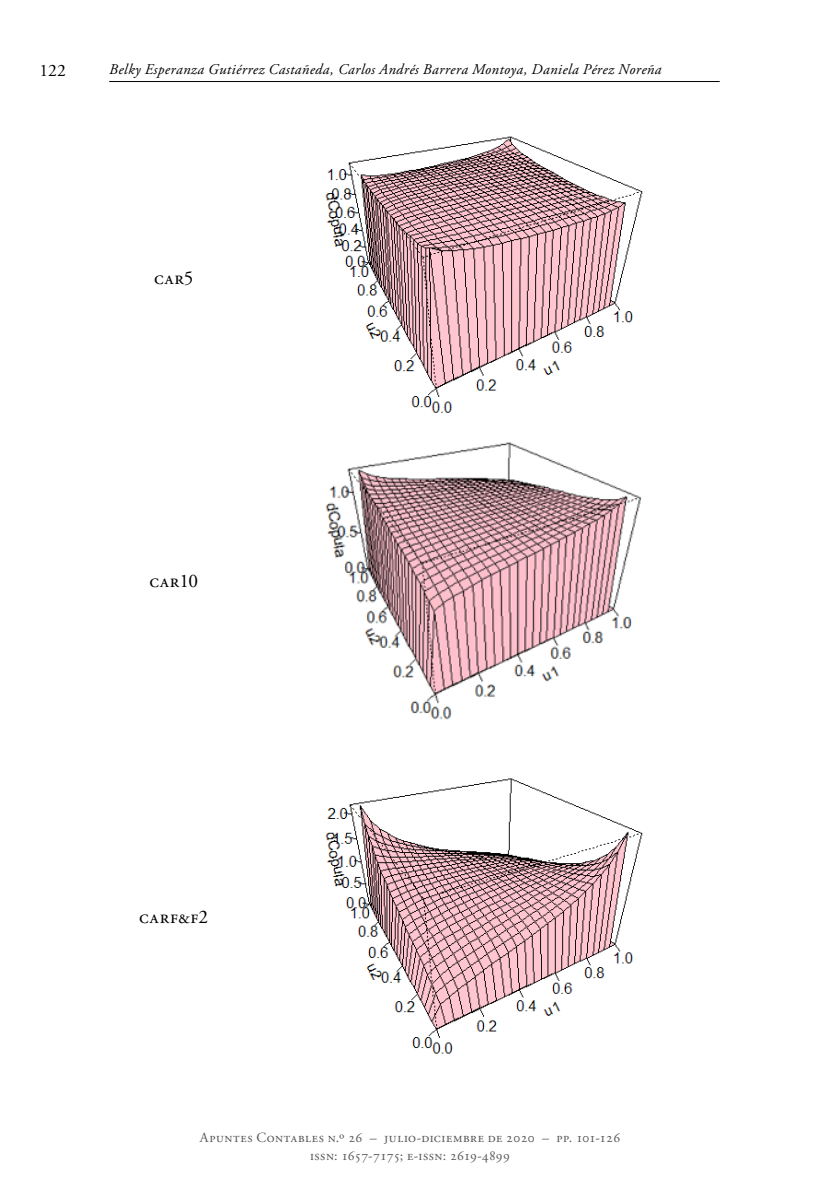
<style>
.page{position:relative;width:819px;height:1191px;background:#fff}
.page>*{position:absolute;margin:0;border:0;box-sizing:border-box;transform-origin:0 0}
.Body_sin{font:19.25px "Adobe Garamond Pro";letter-spacing:.05em;color:#000}
.t1{font:17.5px "Adobe Garamond Pro";color:#000}
.t2{font:italic 14.88px "Adobe Garamond Pro";letter-spacing:.03em;color:#000}
.t3{font:14px/17.5px "Adobe Garamond Pro";letter-spacing:.025em;color:#58595b;text-align:center}
</style>
<div class="page">
<hr style="left:109px;top:81px;width:610px;height:1px;background:#000">
<img style="left:325px;top:136px;width:317px;height:277px">
<img style="left:325px;top:442px;width:316px;height:278px">
<img style="left:325px;top:778px;width:317px;height:276px">
<p class="t1" style="left:39px;top:59px;width:28px">122</p>
<p class="t2" style="left:109px;top:60px;width:553px">Belky Esperanza Gutiérrez Castañeda, Carlos Andrés Barrera Montoya, Daniela Pérez Noreña</p>
<p class="Body_sin" style="left:154px;top:266px;width:41px">CAR5</p>
<p class="Body_sin" style="left:149px;top:569px;width:50px">CAR10</p>
<p class="Body_sin" style="left:139px;top:905px;width:70px">CARF&amp;F2</p>
<p class="t3" style="left:200px;top:1129px;width:422px">Apuntes Contables n.º 26 – julio-diciembre de 2020 – pp. 101-126 issn: 1657-7175; e-issn: 2619-4899</p>
</div>
